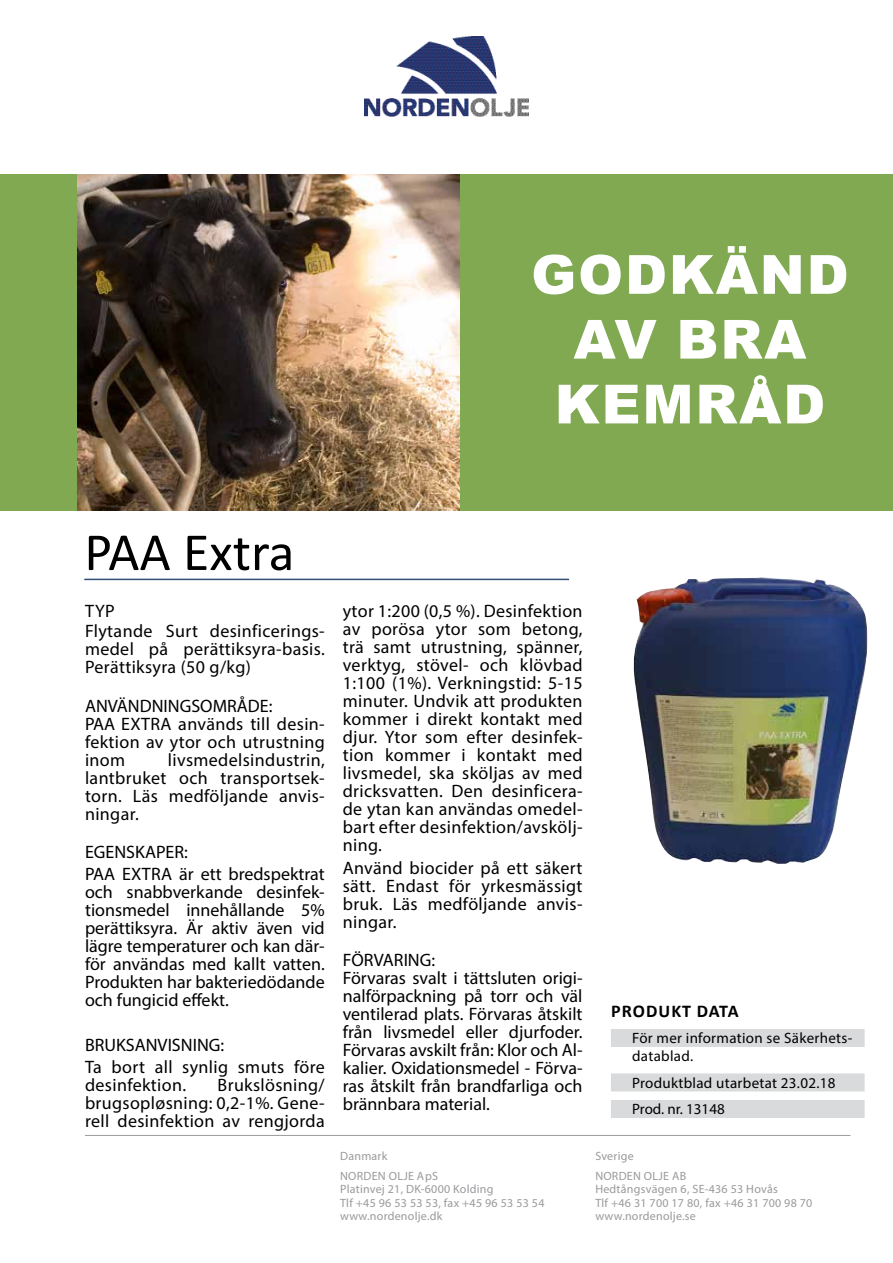
<style>
.page{position:relative;width:893px;height:1263px;background:#fff}
.page>*{position:absolute;margin:0;border:0;box-sizing:border-box;transform-origin:0 0}
.t1{font:900 54px/64.8px "Arial";letter-spacing:.035em;color:#fff;text-align:center}
.t2{font:54px "Calibri";color:#000}
.t3{font:18px/18px "Myriad Pro";letter-spacing:.01em;color:#000}
.t4{font:700 18px "Calibri";letter-spacing:.06em;color:#000}
.t5{font:15px/18px "Myriad Pro";letter-spacing:.02em;color:#000}
.t6{font:12px/13.5px "Myriad Pro";letter-spacing:.02em;color:#9a9a9d}
</style>
<div class="page">
<div style="left:0;top:174px;width:893px;height:337px;background:#80a952"></div>
<img style="left:364px;top:37px;width:164px;height:79px">
<hr style="left:85px;top:1135px;width:765px;height:1px;background:#9a9a9d">
<hr style="left:84px;top:579px;width:485px;height:1px;background:#334f77">
<img style="left:77px;top:174px;width:382px;height:336px">
<img style="left:633px;top:577px;width:235px;height:287px">
<div style="left:611px;top:1029px;width:254px;height:18px;background:#d9dadb"></div>
<div style="left:611px;top:1073px;width:254px;height:18px;background:#d9dadb"></div>
<div style="left:611px;top:1100px;width:254px;height:18px;background:#d9dadb"></div>
<h1 class="t1" style="left:531px;top:240px;width:319px">GODKÄND<br>AV BRA<br>KEMRÅD</h1>
<h1 class="t2" style="left:84px;top:514px;width:212px">PAA Extra</h1>
<p class="t3" style="left:85px;top:601px;width:241px;line-height:20.1px">TYP<br>Flytande Surt desinficerings-</p>
<p class="t3" style="left:85px;top:640px;width:241px">medel på perättiksyra-basis.<br>Perättiksyra (50 g/kg)</p>
<p class="t3" style="left:85px;top:696px;width:241px">ANVÄNDNINGSOMRÅDE:<br>PAA EXTRA används till desin&shy;fektion av ytor och utrustning inom</p>
<p class="t3" style="left:85px;top:750px;width:241px;text-align:justify;text-indent:83px">livsmedelsindustrin, lantbruket och transportsek&shy;torn. Läs medföljande anvis&shy;ningar.</p>
<p class="t3" style="left:85px;top:840px;width:241px;line-height:22.2px">EGENSKAPER:<br>PAA EXTRA är ett bredspektrat</p>
<p class="t3" style="left:85px;top:883px;width:241px;text-align:justify">och snabbverkande desinfek&shy;tionsmedel innehållande 5% perättiksyra. Är aktiv även vid lägre temperaturer och kan där&shy;för användas med kallt vatten.<br>Produkten har bakteriedödande och fungicid effekt.</p>
<p class="t3" style="left:85px;top:1033px;width:241px;line-height:22.2px">BRUKSANVISNING:<br>Ta bort all synlig smuts före</p>
<p class="t3" style="left:85px;top:1075px;width:103px">desinfektion.</p>
<p class="t3" style="left:85px;top:1075px;width:241px;text-align:justify;text-indent:133px">Brukslösning/ brugsopløsning: 0,2-1%. Gene&shy;rell desinfektion av rengjorda</p>
<p class="t3" style="left:343px;top:602px;width:241px;text-align:justify">ytor 1:200 (0,5 %). Desinfektion av porösa ytor som betong, trä samt utrustning, spänner, verktyg, stövel- och klövbad 1:100 (1%). Verkningstid: 5-15 minuter. Undvik att produkten kommer i direkt kontakt med djur. Ytor som efter desinfek&shy;tion kommer i kontakt med livsmedel, ska sköljas av med dricksvatten. Den desinficera&shy;de ytan kan användas omedel&shy;bart efter desinfektion/avskölj&shy;ning.</p>
<p class="t3" style="left:343px;top:858px;width:241px;text-align:justify">Använd biocider på ett säkert sätt. Endast för yrkesmässigt bruk. Läs medföljande anvis&shy;ningar.</p>
<p class="t3" style="left:343px;top:950px;width:241px">FÖRVARING:<br>Förvaras svalt i tättsluten origi&shy;nalförpackning på torr och väl ventilerad plats. Förvaras åtskilt från livsmedel eller djurfoder.<br>Förvaras avskilt från: Klor och Al&shy;kalier. Oxidationsmedel - Förva&shy;ras åtskilt från brandfarliga och brännbara material.</p>
<p class="t4" style="left:611px;top:998px;width:129px">PRODUKT DATA</p>
<p class="t5" style="left:632px;top:1029px;width:222px">För mer information se Säkerhets&shy;datablad.</p>
<p class="t5" style="left:632px;top:1069px;width:205px;line-height:26.5px">Produktblad utarbetat 23.02.18<br>Prod. nr. 13148</p>
<p class="t6" style="left:340px;top:1146px;width:99px;line-height:20px">Danmark<br>NORDEN OLJE ApS</p>
<p class="t6" style="left:340px;top:1182px;width:206px">Platinvej 21, DK-6000 Kolding<br>Tlf +45 96 53 53 53, fax +45 96 53 53 54 www.nordenolje.dk</p>
<p class="t6" style="left:595px;top:1146px;width:92px;line-height:20px">Sverige<br>NORDEN OLJE AB</p>
<p class="t6" style="left:595px;top:1182px;width:219px">Hedtångsvägen 6, SE-436 53 Hovås<br>Tlf +46 31 700 17 80, fax +46 31 700 98 70 www.nordenolje.se</p>
</div>
